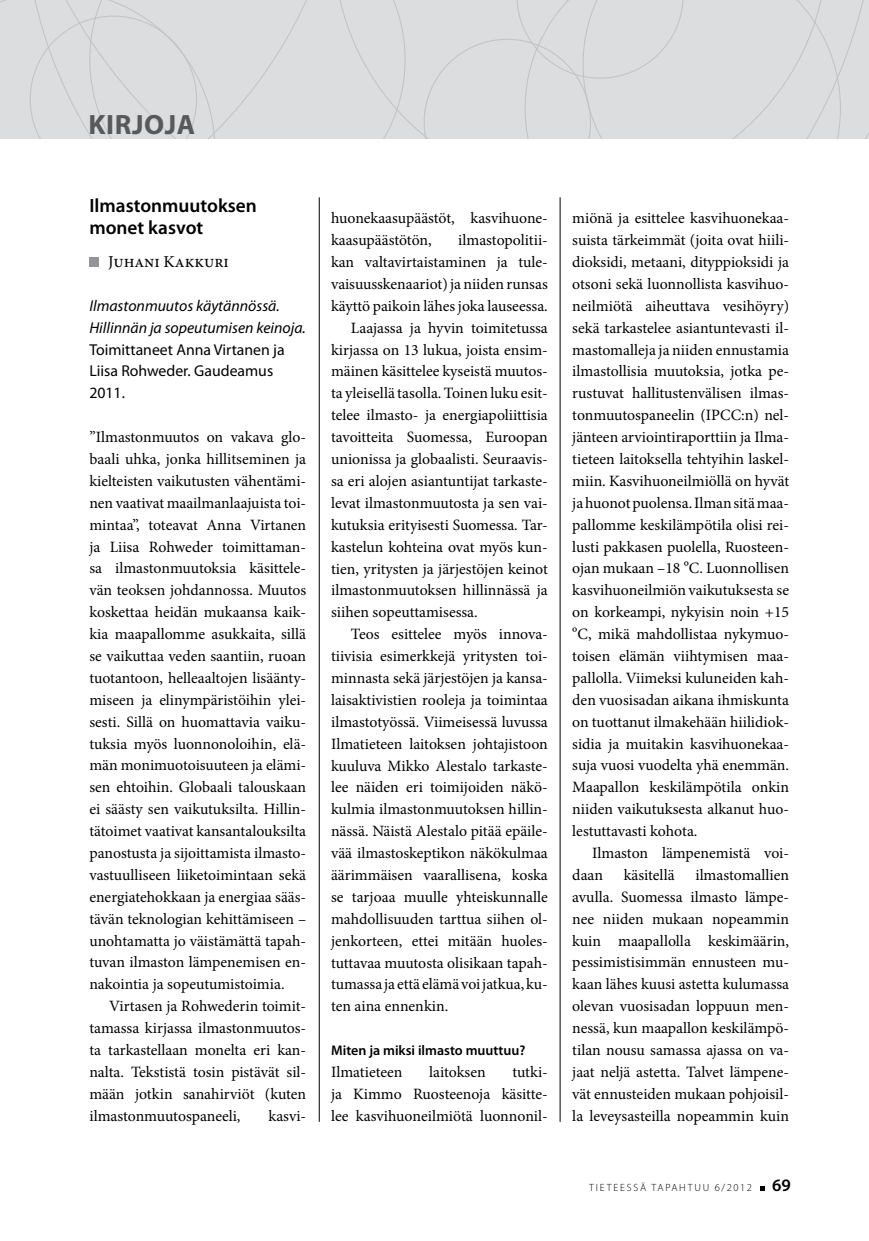
<style>
.page{position:relative;width:869px;height:1241px;background:#fff}
.page>*{position:absolute;margin:0;border:0;box-sizing:border-box;transform-origin:0 0}
.t1{font:700 28px "Myriad Pro";letter-spacing:.02em;color:#58595b}
.t2{font:600 19.25px/21.9px "Myriad Pro";color:#000}
.t3{font:17.5px "Minion Pro";color:#000}
.t4{font:15.75px/21.9px "Minion Pro";color:#000;text-align:justify}
.t5{font:italic 15.75px/21.9px "Myriad Pro";color:#000}
.t6{font:15.75px/21.9px "Myriad Pro";color:#000}
.t7{font:600 14px "Myriad Pro";color:#000}
.t8{font:300 10.5px "Myriad Pro";letter-spacing:.17em;color:#000}
.s1{font-size:16.62px}
.s2{font-weight:600;font-size:17.5px}
</style>
<div class="page">
<svg style="left:760px;top:1186px;width:4px;height:4px"></svg>
<hr style="left:559px;top:197px;width:1px;height:924px;background:#000">
<hr style="left:319px;top:197px;width:1px;height:924px;background:#000">
<div style="left:89px;top:257px;width:10px;height:10px;background:#939598"></div>
<div style="left:405px;top:0;width:18px;height:139px;background:#dcddde"></div>
<div style="left:423px;top:0;width:445px;height:139px;background:#dcddde"></div>
<div style="left:0;top:0;width:89px;height:139px;background:#dcddde"></div>
<div style="left:89px;top:0;width:316px;height:139px;background:#dcddde"></div>
<h1 class="t1" style="left:88px;top:106px;width:108px">KIRJOJA</h1>
<p class="t2" style="left:89px;top:194px;width:169px">Ilmastonmuutoksen monet kasvot</p>
<p class="t3" style="left:108px;top:249px;width:122px"><span class="s1">J</span>uhani <span class="s1">K</span>akkuri</p>
<p class="t5" style="left:89px;top:294px;width:218px">Ilmastonmuutos käytännössä.<br>Hillinnän ja sopeutumisen keinoja.</p>
<p class="t6" style="left:89px;top:338px;width:197px">Toimittaneet Anna Virtanen ja<br>Liisa Rohweder. Gaudeamus<br>2011.</p>
<p class="t4" style="left:89px;top:426px;width:218px">”Ilmastonmuutos on vakava glo&shy;baali uhka, jonka hillitseminen ja kielteisten vaikutusten vähentämi&shy;nen vaativat maailmanlaajuista toi&shy;mintaa”, toteavat Anna Virtanen ja Liisa Rohweder toimittaman&shy;sa ilmastonmuutoksia käsittele&shy;vän teoksen johdannossa. Muutos koskettaa heidän mukaansa kaik&shy;kia maapallomme asukkaita, sillä se vaikuttaa veden saantiin, ruoan tuotantoon, helleaaltojen lisäänty&shy;miseen ja elinympäristöihin ylei&shy;sesti. Sillä on huomattavia vaiku&shy;tuksia myös luonnonoloihin, elä&shy;män monimuotoisuuteen ja elämi&shy;sen ehtoihin. Globaali talouskaan ei säästy sen vaikutuksilta. Hillin&shy;tätoimet vaativat kansantalouksilta panostusta ja sijoittamista ilmasto&shy;vastuulliseen liiketoimintaan sekä energiatehokkaan ja energiaa sääs&shy;tävän teknologian kehittämiseen – unohtamatta jo väistämättä tapah&shy;tuvan ilmaston lämpenemisen en&shy;nakointia ja sopeutumistoimia.</p>
<p class="t4" style="left:89px;top:995px;width:218px;text-indent:20px">Virtasen ja Rohwederin toimit&shy;tamassa kirjassa ilmastonmuutos&shy;ta tarkastellaan monelta eri kan&shy;nalta. Tekstistä tosin pistävät sil&shy;mään jotkin sanahirviöt (kuten ilmastonmuutospaneeli,</p>
<p class="t4" style="left:268px;top:1104px;width:39px">kasvi-</p>
<p class="t4" style="left:331px;top:207px;width:218px">huonekaasupäästöt, kasvihuone&shy;kaasupäästötön,</p>
<p class="t4" style="left:458px;top:229px;width:91px">ilmastopolitii-</p>
<p class="t4" style="left:331px;top:251px;width:218px">kan valtavirtaistaminen ja tule-</p>
<p class="t4" style="left:331px;top:273px;width:218px">vaisuusskenaariot) ja niiden runsas</p>
<p class="t4" style="left:331px;top:295px;width:218px">käyttö paikoin lähes joka lauseessa.</p>
<p class="t4" style="left:351px;top:317px;width:198px">Laajassa ja hyvin toimitetussa</p>
<p class="t4" style="left:331px;top:338px;width:218px">kirjassa on 13 lukua, joista ensim-</p>
<p class="t4" style="left:331px;top:360px;width:218px">mäinen käsittelee kyseistä muutos-</p>
<p class="t4" style="left:331px;top:382px;width:218px">ta yleisellä tasolla. Toinen luku esit-</p>
<p class="t4" style="left:331px;top:404px;width:218px">telee ilmasto- ja energiapoliittisia</p>
<p class="t4" style="left:331px;top:426px;width:218px">tavoitteita Suomessa, Euroopan</p>
<p class="t4" style="left:331px;top:448px;width:218px">unionissa ja globaalisti. Seuraavis-</p>
<p class="t4" style="left:331px;top:470px;width:218px">sa eri alojen asiantuntijat tarkaste-</p>
<p class="t4" style="left:331px;top:492px;width:218px">levat ilmastonmuutosta ja sen vai-</p>
<p class="t4" style="left:331px;top:513px;width:218px">kutuksia erityisesti Suomessa. Tar-</p>
<p class="t4" style="left:331px;top:535px;width:218px">kastelun kohteina ovat myös kun-</p>
<p class="t4" style="left:331px;top:557px;width:218px">tien, yritysten ja järjestöjen keinot</p>
<p class="t4" style="left:331px;top:579px;width:218px">ilmastonmuutoksen hillinnässä ja</p>
<p class="t4" style="left:331px;top:601px;width:148px">siihen sopeuttamisessa.</p>
<p class="t4" style="left:351px;top:623px;width:198px">Teos esittelee myös innova-</p>
<p class="t4" style="left:331px;top:645px;width:218px">tiivisia esimerkkejä yritysten toi-</p>
<p class="t4" style="left:331px;top:667px;width:218px">minnasta sekä järjestöjen ja kansa-</p>
<p class="t4" style="left:331px;top:688px;width:218px">laisaktivistien rooleja ja toimintaa</p>
<p class="t4" style="left:331px;top:710px;width:218px">ilmastotyössä. Viimeisessä luvussa</p>
<p class="t4" style="left:331px;top:732px;width:218px">Ilmatieteen laitoksen johtajistoon</p>
<p class="t4" style="left:331px;top:754px;width:218px">kuuluva Mikko Alestalo tarkaste-</p>
<p class="t4" style="left:331px;top:776px;width:218px">lee näiden eri toimijoiden näkö-</p>
<p class="t4" style="left:331px;top:798px;width:218px">kulmia ilmastonmuutoksen hillin-</p>
<p class="t4" style="left:331px;top:820px;width:218px">nässä. Näistä Alestalo pitää epäile-</p>
<p class="t4" style="left:331px;top:842px;width:218px">vää ilmastoskeptikon näkökulmaa</p>
<p class="t4" style="left:331px;top:864px;width:218px">äärimmäisen vaarallisena, koska</p>
<p class="t4" style="left:331px;top:885px;width:218px">se tarjoaa muulle yhteiskunnalle</p>
<p class="t4" style="left:331px;top:907px;width:218px">mahdollisuuden tarttua siihen ol-</p>
<p class="t4" style="left:331px;top:929px;width:218px">jenkorteen, ettei mitään huoles-</p>
<p class="t4" style="left:331px;top:951px;width:218px">tuttavaa muutosta olisikaan tapah-</p>
<p class="t4" style="left:331px;top:973px;width:218px">tumassa ja että elämä voi jatkua, ku-</p>
<p class="t4" style="left:331px;top:995px;width:119px">ten aina ennenkin.</p>
<p class="t7" style="left:331px;top:1041px;width:196px">Miten ja miksi ilmasto muuttuu?</p>
<p class="t4" style="left:331px;top:1060px;width:73px">Ilmatieteen</p>
<p class="t4" style="left:429px;top:1060px;width:58px">laitoksen</p>
<p class="t4" style="left:331px;top:1060px;width:218px;text-indent:181px">tutki&shy;ja Kimmo Ruosteenoja käsitte&shy;lee kasvihuoneilmiötä luonnonil-</p>
<p class="t4" style="left:572px;top:207px;width:218px">miönä ja esittelee kasvihuonekaa&shy;suista tärkeimmät (joita ovat hiili&shy;dioksidi, metaani, dityppioksidi ja otsoni sekä luonnollista kasvihuo&shy;neilmiötä aiheuttava vesihöyry) sekä tarkastelee asiantuntevasti il&shy;mastomalleja ja niiden ennustamia ilmastollisia muutoksia, jotka pe&shy;rustuvat hallitustenvälisen ilmas&shy;tonmuutospaneelin (IPCC:n) nel&shy;jänteen arviointiraporttiin ja Ilma&shy;tieteen laitoksella tehtyihin laskel&shy;miin. Kasvihuoneilmiöllä on hyvät ja huonot puolensa. Ilman sitä maa&shy;pallomme keskilämpötila olisi rei&shy;lusti pakkasen puolella, Ruosteen&shy;ojan mukaan –18 ºC. Luonnollisen kasvihuoneilmiön vaikutuksesta se on korkeampi, nykyisin noin +15 ºC, mikä mahdollistaa nykymuo&shy;toisen elämän viihtymisen maa&shy;pallolla. Viimeksi kuluneiden kah&shy;den vuosisadan aikana ihmiskunta on tuottanut ilmakehään hiilidiok&shy;sidia ja muitakin kasvihuonekaa&shy;suja vuosi vuodelta yhä enemmän.<br>Maapallon keskilämpötila onkin niiden vaikutuksesta alkanut huo&shy;lestuttavasti kohota.</p>
<p class="t4" style="left:572px;top:842px;width:218px;text-indent:20px">Ilmaston lämpenemistä voi&shy;daan</p>
<p class="t4" style="left:572px;top:863px;width:218px;text-indent:123px">ilmastomallien avulla. Suomessa ilmasto lämpe&shy;nee niiden mukaan nopeammin kuin maapallolla keskimäärin, pessimistisimmän ennusteen mu&shy;kaan lähes kuusi astetta kulumassa olevan vuosisadan loppuun men&shy;nessä, kun maapallon keskilämpö&shy;tilan nousu samassa ajassa on va&shy;jaat neljä astetta. Talvet lämpene&shy;vät ennusteiden mukaan pohjoisil&shy;la leveysasteilla nopeammin kuin</p>
<p class="t4" style="left:623px;top:863px;width:52px">käsitellä</p>
<p class="t8" style="left:589px;top:1181px;width:203px">TIETEESSÄ TAPAHTUU 6/2012 <span class="s2">69</span></p>
</div>
